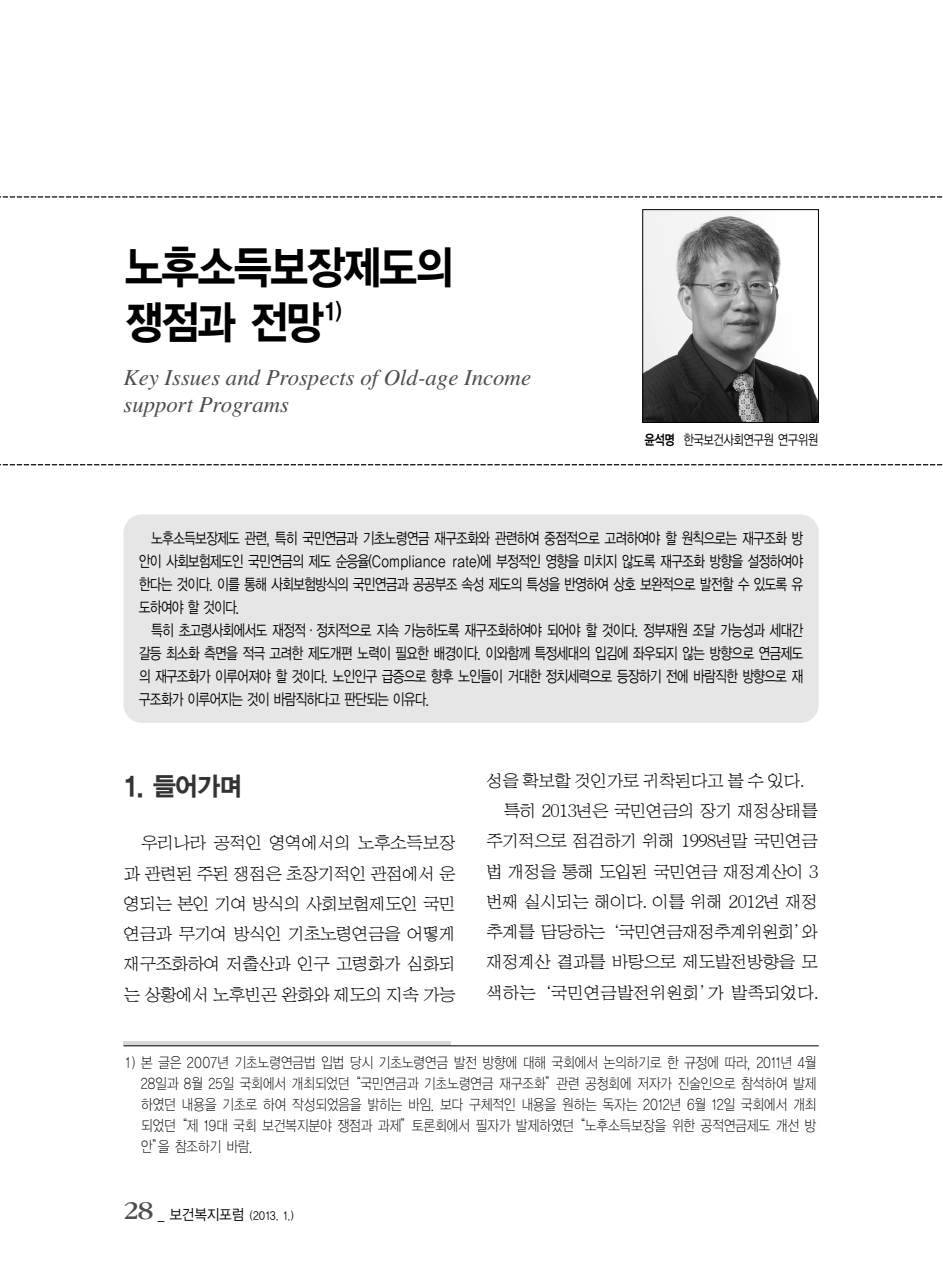
<style>
.page{position:relative;width:943px;height:1287px;background:#fff}
.page>*{position:absolute;margin:0;border:0;box-sizing:border-box;transform-origin:0 0}
.t1{font:45.5px/54.6px "YGO15";letter-spacing:-.115em;color:#000;scale:.9 1}
.t2{font:26.25px "YGO15";color:#333;scale:.95 1}
.t3{font:italic 22.75px/27.3px "Times";color:#4d4d4d}
.t4{font:17.5px/30.3px "HY Sin Mun Myeong Jo";letter-spacing:-.085em;color:#000;text-align:justify}
.t5{font:17.5px "HY Sin Mun Myeong Jo";letter-spacing:-.055em;color:#000}
.t6{font:15.75px/23.1px "YGO12";letter-spacing:-.13em;color:#000;text-align:justify;scale:.8 1}
.t7{font:14.88px/21px "YGO11";letter-spacing:-.085em;color:#000;text-align:justify;scale:.85 1}
.t8{font:14px "YGO12";letter-spacing:-.11em;color:#000;scale:.8 1}
.t9{font:11.38px "YGO12";color:#000;scale:.9 1}
.s1{font-family:"YGO14"}
.s2{font-family:"Garamand SW";font-size:26.25px;color:#4d4d4d}
.s3{font-size:14.88px}
</style>
<div class="page">
<svg style="left:0;top:464px;width:942px;height:1px"></svg>
<svg style="left:0;top:196px;width:942px;height:2px;background:#898989"></svg>
<div style="left:123px;top:514px;width:695px;height:209px;background:#e6e6e6;border-radius:18px"></div>
<img style="left:644px;top:211px;width:172px;height:210px">
<div style="left:642px;top:209px;width:176px;height:214px;border:1px solid #000"></div>
<div style="left:123px;top:1041px;width:328px;height:5px;background:#d9d9d9"></div>
<hr style="left:123px;top:1045px;width:695px;height:1px;background:#000">
<h1 class="t1" style="left:123px;top:243px;width:370px">노후소득보장제도의 쟁점과 전망<sup>1)</sup></h1>
<h3 class="t3" style="left:123px;top:366px;width:409px">Key Issues and Prospects of Old-age Income support Programs</h3>
<p class="t8" style="left:644px;top:433px;width:219px"><span class="s1">윤석명</span> 한국보건사회연구원 연구위원</p>
<p class="t6" style="left:138px;top:527px;width:832px;text-indent:12px">노후소득보장제도 관련, 특히 국민연금과 기초노령연금 재구조화와 관련하여 중점적으로 고려하여야 할 원칙으로는 재구조화 방 안이 사회보험제도인 국민연금의 제도 순응율(Compliance rate)에 부정적인 영향을 미치지 않도록 재구조화 방향을 설정하여야 한다는 것이다. 이를 통해 사회보험방식의 국민연금과 공공부조 속성 제도의 특성을 반영하여 상호 보완적으로 발전할 수 있도록 유 도하여야 할 것이다.</p>
<p class="t6" style="left:138px;top:620px;width:832px;text-indent:12px">특히 초고령사회에서도 재정적·정치적으로 지속 가능하도록 재구조화하여야 되어야 할 것이다. 정부재원 조달 가능성과 세대간 갈등 최소화 측면을 적극 고려한 제도개편 노력이 필요한 배경이다. 이와함께 특정세대의 입김에 좌우되지 않는 방향으로 연금제도 의 재구조화가 이루어져야 할 것이다. 노인인구 급증으로 향후 노인들이 거대한 정치세력으로 등장하기 전에 바람직한 방향으로 재 구조화가 이루어지는 것이 바람직하다고 판단되는 이유다.</p>
<h2 class="t2" style="left:123px;top:774px;width:128px">1. 들어가며</h2>
<p class="t4" style="left:123px;top:829px;width:334px;text-indent:17px">우리나라 공적인 영역에서의 노후소득보장 과 관련된 주된 쟁점은 초장기적인 관점에서 운 영되는 본인 기여 방식의 사회보험제도인 국민 연금과 무기여 방식인 기초노령연금을 어떻게 재구조화하여 저출산과 인구 고령화가 심화되 는 상황에서 노후빈곤 완화와 제도의 지속 가능</p>
<p class="t4" style="left:486px;top:766px;width:320px">성을 확보할 것인가로 귀착된다고 볼 수 있다.</p>
<p class="t4" style="left:503px;top:797px;width:317px">특히 2013년은 국민연금의 장기 재정상태를</p>
<p class="t4" style="left:486px;top:827px;width:334px">주기적으로 점검하기 위해 1998년말 국민연금</p>
<p class="t4" style="left:486px;top:857px;width:334px">법 개정을 통해 도입된 국민연금 재정계산이 3</p>
<p class="t4" style="left:486px;top:887px;width:334px">번째 실시되는 해이다. 이를 위해 2012년 재정</p>
<p class="t4" style="left:486px;top:918px;width:334px">추계를 담당하는‘국민연금재정추계위원회’와</p>
<p class="t4" style="left:486px;top:948px;width:334px">재정계산 결과를 바탕으로 제도발전방향을 모</p>
<p class="t5" style="left:486px;top:984px;width:334px">색하는‘국민연금발전위원회’가 발족되었다.</p>
<p class="t7" style="left:140px;top:1053px;width:796px;text-indent:-15px">1) 본 글은 2007년 기초노령연금법 입법 당시 기초노령연금 발전 방향에 대해 국회에서 논의하기로 한 규정에 따라, 2011년 4월 28일과 8월 25일 국회에서 개최되었던“국민연금과 기초노령연금 재구조화”관련 공청회에 저자가 진술인으로 참석하여 발제 하였던 내용을 기초로 하여 작성되었음을 밝히는 바임. 보다 구체적인 내용을 원하는 독자는 2012년 6월 12일 국회에서 개최 되었던“제 19대 국회 보건복지분야 쟁점과 과제”토론회에서 필자가 발제하였던“노후소득보장을 위한 공적연금제도 개선 방 안”을 참조하기 바람.</p>
<p class="t9" style="left:123px;top:1210px;width:191px"><span class="s2">28</span> <span class="s3">_ 보건복지포럼</span> (2013. 1.)</p>
</div>
